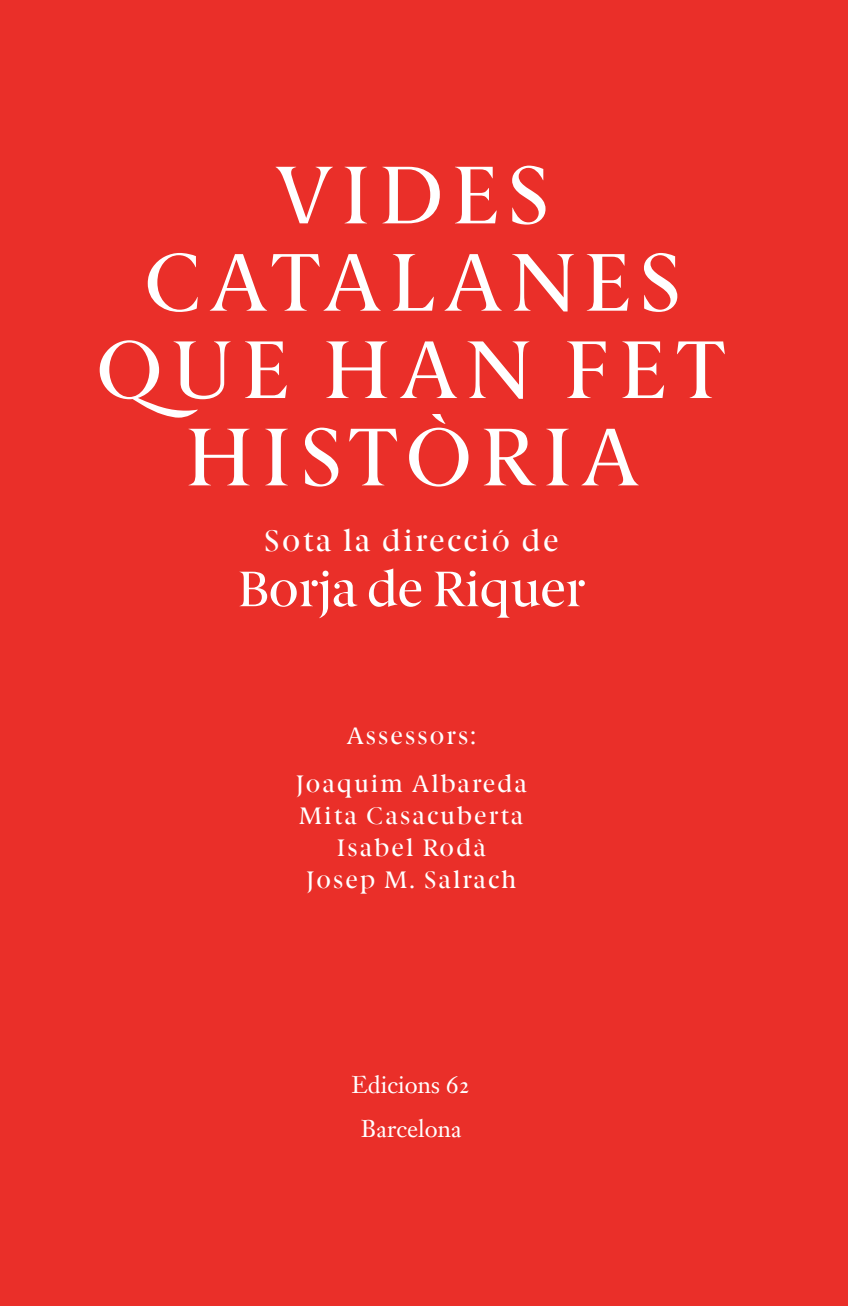
<style>
.page{position:relative;width:848px;height:1306px;background:#ea2f29}
.page>*{position:absolute;margin:0;border:0;box-sizing:border-box;transform-origin:0 0}
.t1{font:500 82px/87.4px "Berlingske Serif";letter-spacing:.105em;color:#fff;text-align:center}
.t2{font:500 50px "Berlingske Serif";letter-spacing:-.01em;color:#fff}
.t3{font:500 30px "Berlingske Serif";letter-spacing:.09em;color:#fff}
.t4{font:500 24px/32px "Berlingske Serif";letter-spacing:.09em;color:#fff;text-align:center}
.t5{font:24px/44.6px "Janson Text Roman Os F EB";color:#fff;text-align:center}
.s1{font-family:"Janson Text Roman SC EB"}
</style>
<div class="page">
<h1 class="t1" style="left:96px;top:147px;width:633px">VIDES<br>CATALANES<br>QUE HAN FET<br>HISTÒRIA</h1>
<p class="t3" style="left:264px;top:516px;width:296px">Sota la direcció de</p>
<h2 class="t2" style="left:237px;top:549px;width:349px">Borja de Riquer</h2>
<p class="t4" style="left:296px;top:711px;width:233px;line-height:48px">Assessors:<br>Joaquim Albareda</p>
<p class="t4" style="left:299px;top:799px;width:225px">Mita Casacuberta<br>Isabel Rodà<br>Josep M. Salrach</p>
<p class="t5" style="left:351px;top:1062px;width:121px">Edicions <span class="s1">62<br></span>Barcelona</p>
</div>
